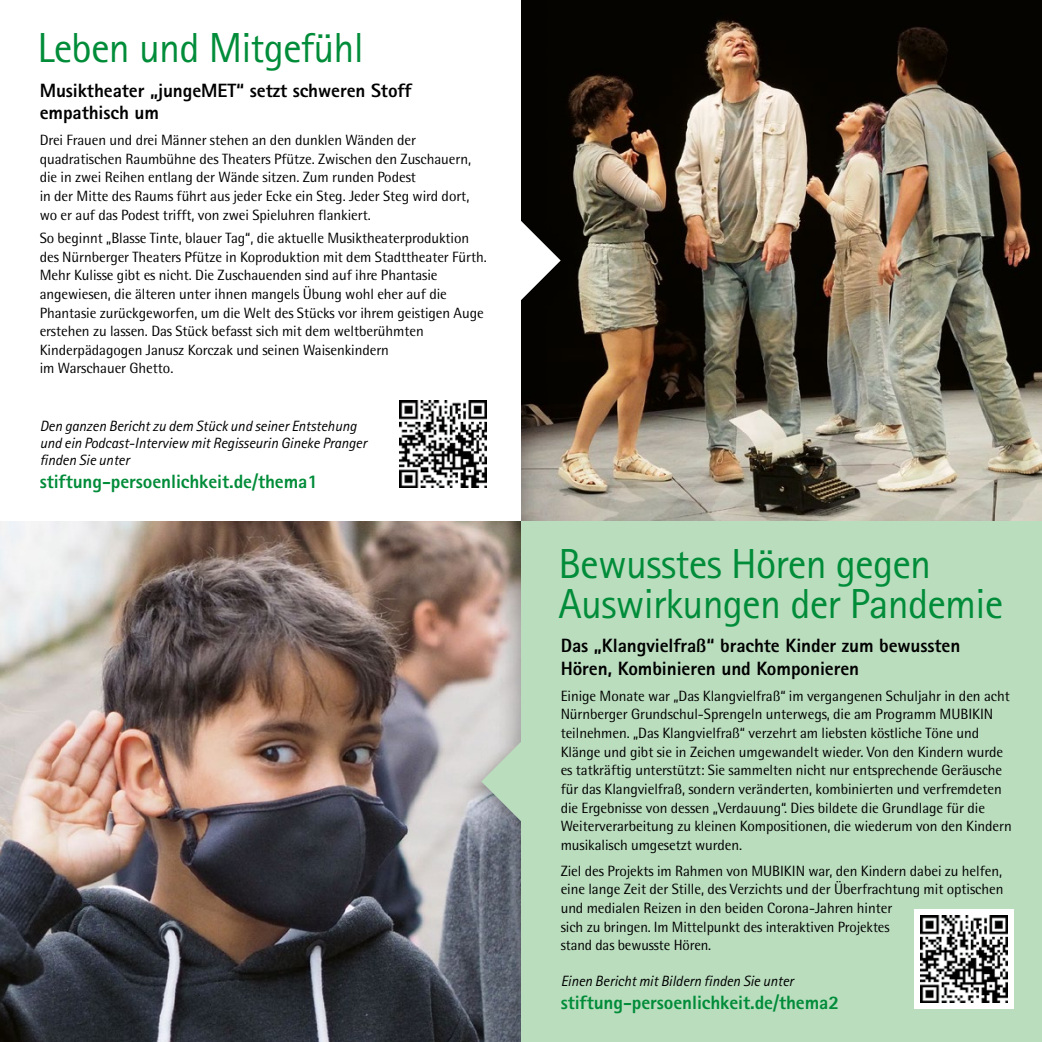
<style>
.page{position:relative;width:1042px;height:1042px;background:#fff}
.page>*{position:absolute;margin:0;border:0;box-sizing:border-box;transform-origin:0 0}
.t1{font:42px/39.7px "Rotis Sans Serif";letter-spacing:-.02em;color:#008c39}
.t2{font:800 19.25px/22.4px "Rotis Sans Serif";letter-spacing:-.005em;color:#000}
.t3{font:800 19.25px "Rotis Sans Serif";letter-spacing:-.005em;color:#008c39}
.t4{font:14.88px/18.6px "Rotis Semi Sans";letter-spacing:-.005em;color:#000}
.t5{font:italic 14.88px/17.3px "Rotis Sans Serif";letter-spacing:-.005em;color:#000}
</style>
<div class="page">
<img style="left:0;top:521px;width:451px;height:521px">
<img style="left:590px;top:0;width:452px;height:521px">
<svg style="left:521px;top:0;width:69px;height:521px;background:#363128"></svg>
<svg style="left:451px;top:521px;width:70px;height:521px;background:#928b8d"></svg>
<svg style="left:521px;top:211px;width:40px;height:99px"></svg>
<svg style="left:481px;top:732px;width:40px;height:99px;background:#b2c1b8"></svg>
<img style="left:400px;top:401px;width:86px;height:86px">
<div style="left:521px;top:521px;width:521px;height:521px;background:#baddbe"></div>
<div style="left:914px;top:909px;width:99px;height:99px;background:#fff"></div>
<img style="left:920px;top:915px;width:87px;height:87px">
<h1 class="t1" style="left:38px;top:28px;width:328px">Leben und Mitgefühl</h1>
<p class="t2" style="left:40px;top:79px;width:373px">Musiktheater „jungeMET“ setzt schweren Stoff empathisch um</p>
<p class="t4" style="left:40px;top:131px;width:433px">Drei Frauen und drei Männer stehen an den dunklen Wänden der quadratischen Raumbühne des Theaters Pfütze. Zwischen den Zuschauern, die in zwei Reihen entlang der Wände sitzen. Zum runden Podest<br>in der Mitte des Raums führt aus jeder Ecke ein Steg. Jeder Steg wird dort, wo er auf das Podest trifft, von zwei Spieluhren flankiert.</p>
<p class="t4" style="left:40px;top:229px;width:449px">So beginnt „Blasse Tinte, blauer Tag“, die aktuelle Musiktheaterproduktion des Nürnberger Theaters Pfütze in Koproduktion mit dem Stadttheater Fürth.<br>Mehr Kulisse gibt es nicht. Die Zuschauenden sind auf ihre Phantasie angewiesen, die älteren unter ihnen mangels Übung wohl eher auf die Phantasie zurückgeworfen, um die Welt des Stücks vor ihrem geistigen Auge erstehen zu lassen. Das Stück befasst sich mit dem weltberühmten Kinderpädagogen Janusz Korczak und seinen Waisenkindern<br>im Warschauer Ghetto.</p>
<p class="t5" style="left:40px;top:417px;width:329px">Den ganzen Bericht zu dem Stück und seiner Entstehung und ein Podcast-Interview mit Regisseurin Gineke Pranger finden Sie unter</p>
<p class="t3" style="left:40px;top:469px;width:280px">stiftung-persoenlichkeit.de/thema1</p>
<h1 class="t1" style="left:558px;top:544px;width:446px">Bewusstes Hören gegen<br>Auswirkungen der Pandemie</h1>
<p class="t2" style="left:561px;top:634px;width:401px">Das „Klangvielfraß“ brachte Kinder zum bewussten<br>Hören, Kombinieren und Komponieren</p>
<p class="t4" style="left:561px;top:686px;width:452px">Einige Monate war „Das Klangvielfraß“ im vergangenen Schuljahr in den acht Nürnberger Grundschul-Sprengeln unterwegs, die am Programm MUBIKIN teilnehmen. „Das Klangvielfraß“ verzehrt am liebsten köstliche Töne und Klänge und gibt sie in Zeichen umgewandelt wieder. Von den Kindern wurde es tatkräftig unterstützt: Sie sammelten nicht nur entsprechende Geräusche für das Klangvielfraß, sondern veränderten, kombinierten und verfremdeten die Ergebnisse von dessen „Verdauung“. Dies bildete die Grundlage für die Weiterverarbeitung zu kleinen Kompositionen, die wiederum von den Kindern musikalisch umgesetzt wurden.</p>
<p class="t4" style="left:561px;top:861px;width:444px">Ziel des Projekts im Rahmen von MUBIKIN war, den Kindern dabei zu helfen, eine lange Zeit der Stille, des Verzichts und der Überfrachtung mit optischen und medialen Reizen in den beiden Corona-Jahren hinter<br>sich zu bringen. Im Mittelpunkt des interaktiven Projektes<br>stand das bewusste Hören.</p>
<p class="t5" style="left:561px;top:972px;width:234px">Einen Bericht mit Bildern finden Sie unter</p>
<p class="t3" style="left:561px;top:989px;width:280px">stiftung-persoenlichkeit.de/thema2</p>
</div>
